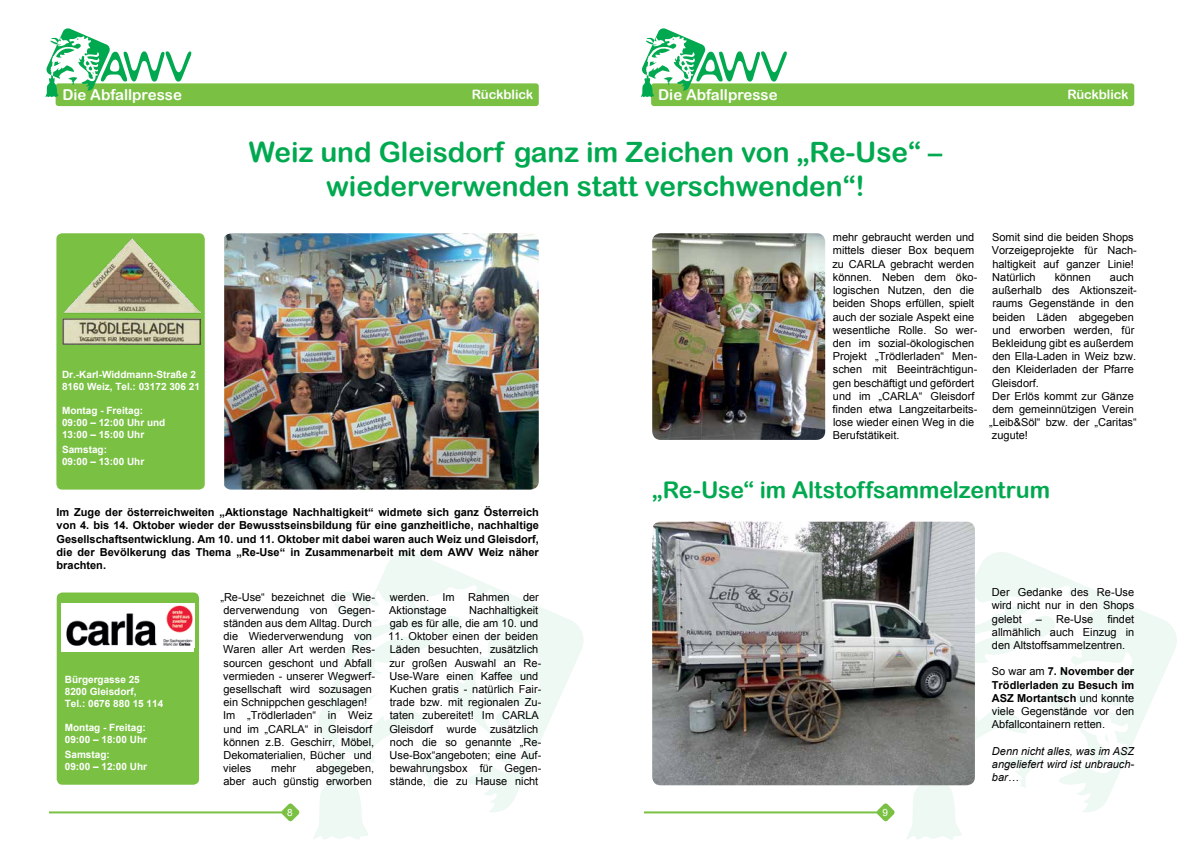
<style>
.page{position:relative;width:1191px;height:842px;background:#fff}
.page>*{position:absolute;margin:0;border:0;box-sizing:border-box;transform-origin:0 0}
.t1{font:28px/33.6px "Arial Rounded MT Bold";color:#00a94f;text-align:center}
.t2{font:23px "Arial Rounded MT Bold";letter-spacing:-.005em;color:#00a94f}
.t3{font:15px "Arial Rounded MT Bold";color:#fff}
.t4{font:13px "Arial Rounded MT Bold";letter-spacing:-.005em;color:#fff}
.t5{font:11px/13.2px "Arial";color:#000}
.t6{font:700 11px/13.2px "Arial";color:#000;text-align:justify}
.t7{font:italic 11px/13.2px "Arial";color:#000;text-align:justify}
.t8{font:700 10px/12px "Arial";color:#fff}
.t9{font:10px "Arial";color:#fff}
.s1{font-weight:700}
</style>
<div class="page">
<svg style="left:358px;top:552px;width:225px;height:245px"></svg>
<svg style="left:313px;top:631px;width:202px;height:209px"></svg>
<svg style="left:334px;top:590px;width:37px;height:29px"></svg>
<svg style="left:875px;top:803px;width:20px;height:19px"></svg>
<svg style="left:280px;top:803px;width:20px;height:19px"></svg>
<div style="left:56px;top:83px;width:483px;height:23px;background:#7ac143;border-radius:3px"></div>
<svg style="left:45px;top:28px;width:146px;height:69px"></svg>
<div style="left:651px;top:83px;width:483px;height:23px;background:#7ac143;border-radius:3px"></div>
<svg style="left:641px;top:28px;width:146px;height:69px"></svg>
<hr style="left:50px;top:811px;width:235px;height:2px;background:#7ac143">
<svg style="left:975px;top:552px;width:202px;height:245px"></svg>
<svg style="left:905px;top:631px;width:203px;height:209px"></svg>
<hr style="left:645px;top:811px;width:235px;height:2px;background:#7ac143">
<img style="left:652px;top:522px;width:323px;height:263px">
<div style="left:56px;top:233px;width:149px;height:257px;background:#7ac143;border-radius:6px"></div>
<img style="left:62px;top:238px;width:138px;height:106px">
<div style="left:57px;top:592px;width:142px;height:193px;background:#7ac143;border-radius:6px"></div>
<div style="left:61px;top:604px;width:133px;height:48px;background:#fff"></div>
<img style="left:66px;top:605px;width:127px;height:41px">
<img style="left:224px;top:233px;width:315px;height:257px">
<img style="left:652px;top:233px;width:173px;height:207px">
<h3 class="t3" style="left:62px;top:86px;width:121px">Die Abfallpresse</h3>
<h3 class="t3" style="left:658px;top:86px;width:121px">Die Abfallpresse</h3>
<p class="t4" style="left:472px;top:86px;width:63px">Rückblick</p>
<h1 class="t1" style="left:249px;top:135px;width:694px">Weiz und Gleisdorf ganz im Zeichen von „Re-Use“ – wiederverwenden statt verschwenden“!</h1>
<p class="t4" style="left:1067px;top:86px;width:63px">Rückblick</p>
<p class="t8" style="left:62px;top:368px;width:139px">Dr.-Karl-Widdmann-Straße 2<br>8160 Weiz, Tel.: 03172 306 21</p>
<p class="t8" style="left:62px;top:404px;width:105px">Montag - Freitag:<br>09:00 – 12:00 Uhr und<br>13:00 – 15:00 Uhr</p>
<p class="t8" style="left:62px;top:443px;width:84px">Samstag:<br>09:00 – 13:00 Uhr</p>
<p class="t6" style="left:57px;top:506px;width:484px">Im Zuge der österreichweiten „Aktionstage Nachhaltigkeit“ widmete sich ganz Österreich von 4. bis 14. Oktober wieder der Bewusstseinsbildung für eine ganzheitliche, nachhaltige Gesellschaftsentwicklung. Am 10. und 11. Oktober mit dabei waren auch Weiz und Gleisdorf, die der Bevölkerung das Thema „Re-Use“ in Zusammenarbeit mit dem AWV Weiz näher brachten.</p>
<p class="t5" style="left:389px;top:590px;width:151px">werden. Im Rahmen der<br>Aktionstage</p>
<p class="t5" style="left:220px;top:590px;width:156px">„Re-Use“ bezeichnet die Wie&shy;derverwendung von Gegen&shy;ständen aus dem Alltag. Durch die Wiederverwendung von<br>Waren aller Art werden Res&shy;sourcen geschont und Abfall vermieden - unserer Wegwerf&shy;gesellschaft wird sozusagen ein Schnippchen geschlagen!<br>Im „Trödlerladen“ in Weiz und im „CARLA“ in Gleisdorf können z.B. Geschirr, Möbel,<br>Dekomaterialien, Bücher und vieles</p>
<p class="t5" style="left:390px;top:603px;width:150px;text-align:right">Nachhaltigkeit<br>gab es für alle, die am 10. und</p>
<p class="t5" style="left:388px;top:630px;width:154px">11. Oktober einen der beiden<br>Läden besuchten, zusätzlich zur großen Auswahl an Re-<br>Use-Ware einen Kaffee und<br>Kuchen gratis - natürlich Fair&shy;trade bzw. mit regionalen Zu&shy;taten zubereitet! Im CARLA<br>Gleisdorf wurde zusätzlich noch die so genannte „Re-<br>Use-Box“angeboten; eine Auf&shy;bewahrungsbox für Gegen&shy;stände, die zu Hause nicht</p>
<p class="t8" style="left:65px;top:674px;width:100px">Bürgergasse 25<br>8200 Gleisdorf,<br>Tel.: 0676 880 15 114</p>
<p class="t8" style="left:65px;top:722px;width:84px">Montag - Freitag:<br>09:00 – 18:00 Uhr</p>
<p class="t8" style="left:65px;top:749px;width:84px">Samstag:<br>09:00 – 12:00 Uhr</p>
<p class="t5" style="left:223px;top:762px;width:152px;text-align:right">abgegeben,<br>aber auch günstig erworben</p>
<p class="t5" style="left:271px;top:762px;width:27px">mehr</p>
<p class="t9" style="left:287px;top:806px;width:7px">8</p>
<p class="t5" style="left:832px;top:231px;width:146px">mehr gebraucht werden und mittels dieser Box bequem zu CARLA gebracht werden können. Neben dem öko&shy;logischen Nutzen, den die beiden Shops erfüllen, spielt auch der soziale Aspekt eine wesentliche Rolle. So wer&shy;den im sozial-ökologischen<br>Projekt „Trödlerladen“ Men&shy;schen mit Beeinträchtigun&shy;gen beschäftigt und gefördert und im „CARLA“ Gleisdorf finden etwa Langzeitarbeits&shy;lose wieder einen Weg in die<br>Berufstätikeit.</p>
<p class="t5" style="left:991px;top:231px;width:146px">Somit sind die beiden Shops<br>Vorzeigeprojekte für Nach&shy;haltigkeit auf ganzer Linie!<br>Natürlich</p>
<p class="t5" style="left:1054px;top:271px;width:38px">können</p>
<p class="t5" style="left:989px;top:271px;width:149px;text-indent:121px">auch außerhalb des Aktionszeit&shy;raums Gegenstände in den beiden Läden abgegeben und erworben werden, für<br>Bekleidung gibt es außerdem den Ella-Laden in Weiz bzw. den Kleiderladen der Pfarre<br>Gleisdorf.<br>Der Erlös kommt zur Gänze dem gemeinnützigen Verein „Leib&amp;Söl“ bzw. der „Caritas“ zugute!</p>
<h2 class="t2" style="left:652px;top:476px;width:399px">„Re-Use“ im Altstoffsammelzentrum</h2>
<p class="t9" style="left:882px;top:806px;width:7px">9</p>
<p class="t5" style="left:992px;top:586px;width:144px;text-align:justify">Der Gedanke des Re-Use wird nicht nur in den Shops gelebt</p>
<p class="t5" style="left:992px;top:612px;width:144px;text-align:justify;text-indent:115px">findet allmählich auch Einzug in den Altstoffsammelzentren.</p>
<p class="t5" style="left:992px;top:665px;width:144px;text-align:justify">So war am <span class="s1">7. November der Trödlerladen zu Besuch im ASZ Mortantsch</span> und konnte viele Gegenstände vor den Abfallcontainern retten.</p>
<p class="t7" style="left:992px;top:744px;width:144px">Denn nicht alles, was im ASZ angeliefert wird ist unbrauch&shy;bar…</p>
<p class="t5" style="left:1036px;top:612px;width:59px">– Re-Use</p>
</div>
